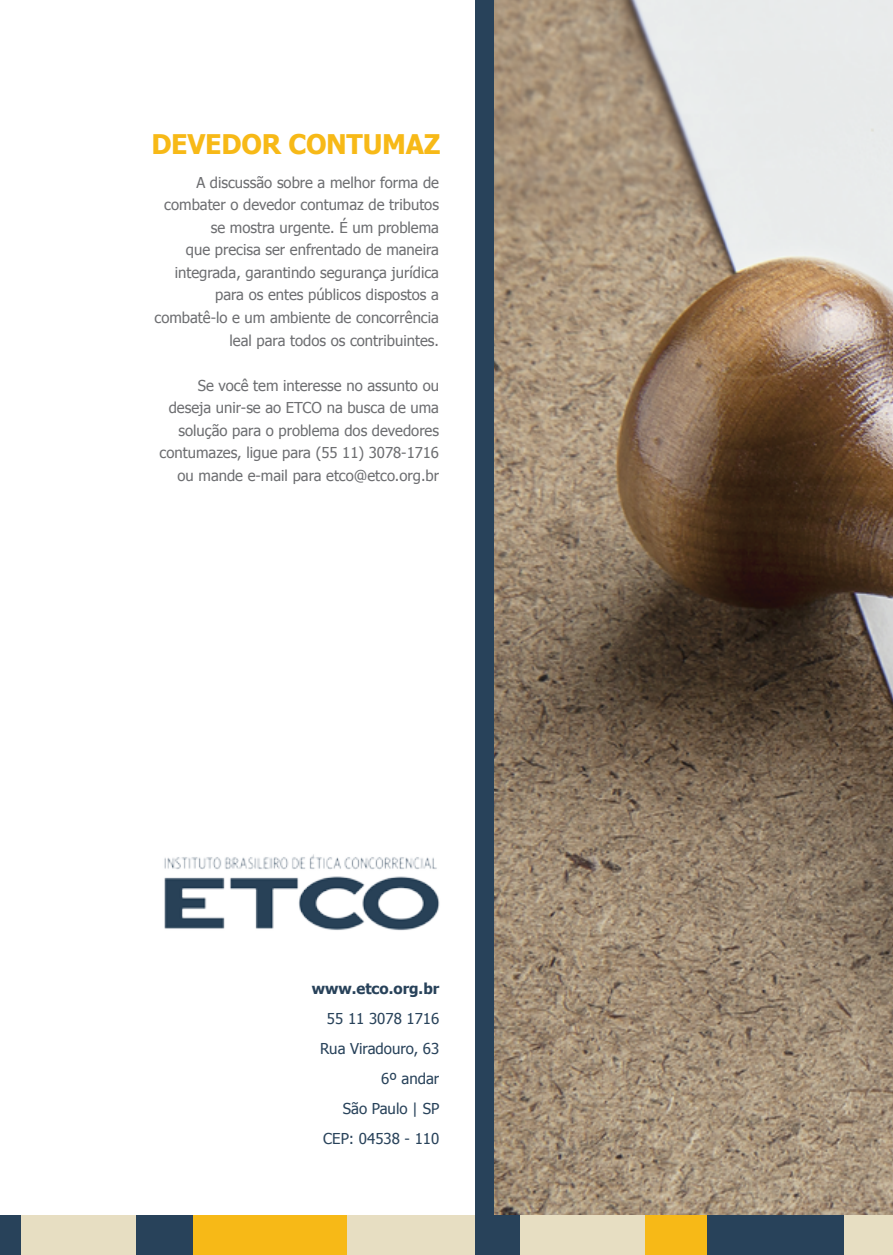
<style>
.page{position:relative;width:893px;height:1255px;background:#fff}
.page>*{position:absolute;margin:0;border:0;box-sizing:border-box;transform-origin:0 0}
.t1{font:700 27px "Tahoma";letter-spacing:-.01em;color:#f7b917}
.t2{font:15px/22.5px "Tahoma";color:#6d6e71;text-align:right}
.t3{font:15px/30px "Tahoma";color:#28425a;text-align:right}
.t4{font:700 15px "Tahoma";color:#28425a}
</style>
<div class="page">
<img style="left:494px;top:0;width:399px;height:1215px">
<img style="left:164px;top:854px;width:276px;height:77px">
<div style="left:0;top:1215px;width:22px;height:39px;background:#28425a"></div>
<div style="left:22px;top:1215px;width:114px;height:39px;background:#e7dec2"></div>
<div style="left:136px;top:1215px;width:58px;height:39px;background:#28425a"></div>
<div style="left:194px;top:1215px;width:153px;height:39px;background:#f7b917"></div>
<div style="left:347px;top:1215px;width:132px;height:39px;background:#e7dec2"></div>
<div style="left:479px;top:1215px;width:41px;height:39px;background:#28425a"></div>
<div style="left:520px;top:1215px;width:126px;height:39px;background:#e7dec2"></div>
<div style="left:646px;top:1215px;width:61px;height:39px;background:#f7b917"></div>
<div style="left:707px;top:1215px;width:137px;height:39px;background:#28425a"></div>
<div style="left:844px;top:1215px;width:49px;height:39px;background:#e7dec2"></div>
<div style="left:476px;top:0;width:18px;height:1254px;background:#28425a"></div>
<h1 class="t1" style="left:151px;top:125px;width:291px">DEVEDOR CONTUMAZ</h1>
<p class="t2" style="left:155px;top:170px;width:286px">A discussão sobre a melhor forma de combater o devedor contumaz de tributos se mostra urgente. É um problema<br>que precisa ser enfrentado de maneira integrada, garantindo segurança jurídica para os entes públicos dispostos a combatê-lo e um ambiente de concorrência leal para todos os contribuintes.</p>
<p class="t2" style="left:160px;top:373px;width:281px">Se você tem interesse no assunto ou deseja unir-se ao ETCO na busca de uma solução para o problema dos devedores contumazes, ligue para (55 11) 3078-1716 ou mande e-mail para etco@etco.org.br</p>
<p class="t4" style="left:312px;top:977px;width:129px">www.etco.org.br</p>
<p class="t3" style="left:320px;top:1002px;width:121px">55 11 3078 1716<br>Rua Viradouro, 63<br>6º andar<br>São Paulo | SP<br>CEP: 04538 - 110</p>
</div>
